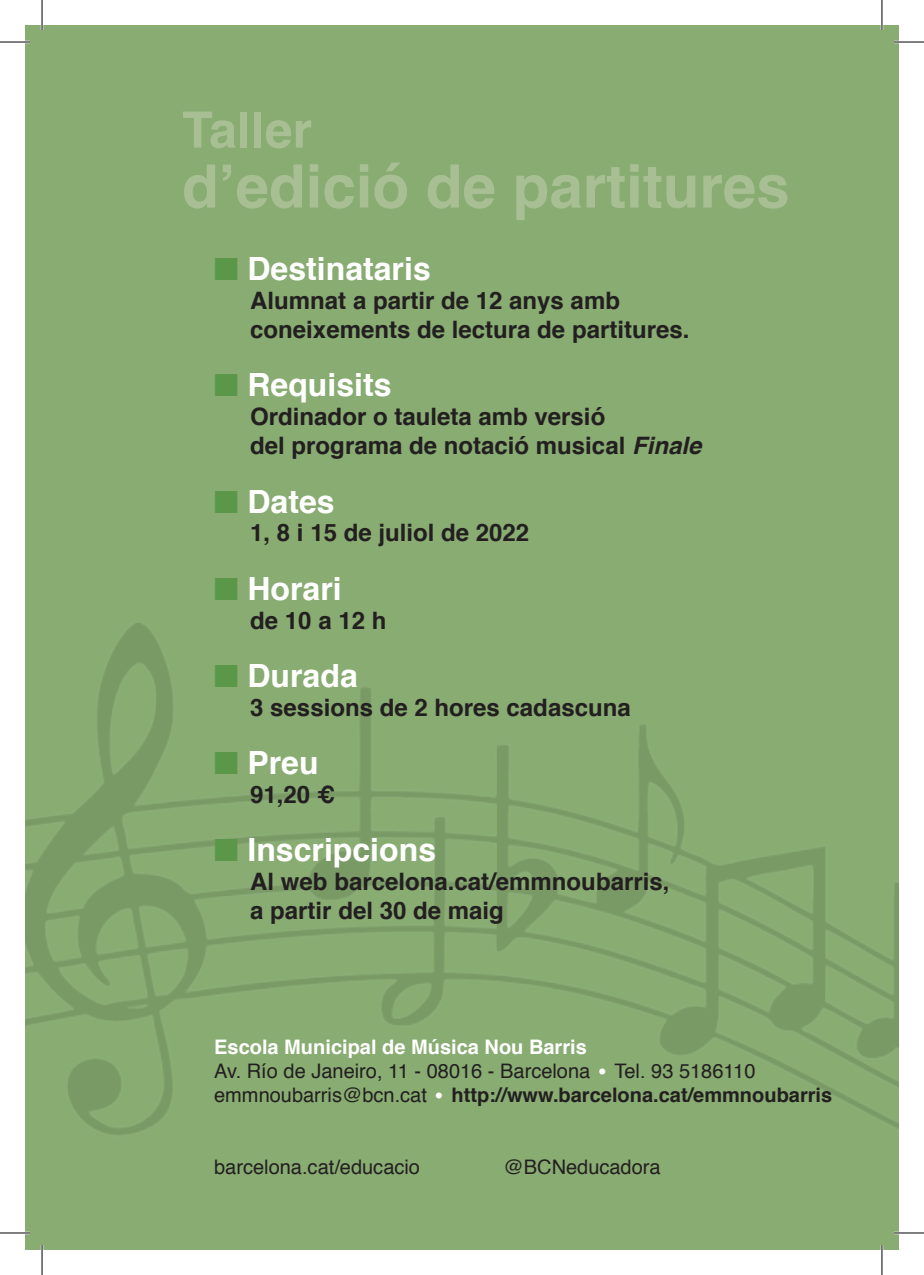
<style>
.page{position:relative;width:924px;height:1275px;background:#fff}
.page>*{position:absolute;margin:0;border:0;box-sizing:border-box;transform-origin:0 0}
.t1{font:700 60px "Helvetica";color:#a8bf94}
.t2{font:700 50px "Helvetica";color:#a8bf94}
.t3{font:48px "Helvetica";color:#fff}
.t4{font:700 32px "Helvetica";color:#fff}
.t5{font:700 24px/28.8px "Helvetica";color:#231f20}
.t6{font:20px "Helvetica";color:#231f20}
.t7{font:700 20px "Helvetica";color:#231f20}
.t8{font:700 20px "Helvetica";color:#fff}
.s1{color:#5b9748}
.s2{font-style:italic}
</style>
<div class="page">
<div style="left:25px;top:25px;width:873px;height:1225px;background:#88ac72"></div>
<img style="left:25px;top:623px;width:873px;height:627px">
<hr style="left:0;top:41px;width:30px;height:2px;background:#fff">
<hr style="left:893px;top:41px;width:30px;height:2px;background:#fff">
<hr style="left:0;top:1231px;width:30px;height:3px;background:#fff">
<hr style="left:893px;top:1231px;width:30px;height:3px;background:#fff">
<hr style="left:41px;top:0;width:2px;height:30px;background:#fff">
<hr style="left:41px;top:1245px;width:2px;height:30px;background:#fff">
<hr style="left:880px;top:0;width:2px;height:30px;background:#fff">
<hr style="left:880px;top:1245px;width:2px;height:30px;background:#fff">
<hr style="left:0;top:42px;width:30px;height:1px;background:#000">
<hr style="left:893px;top:42px;width:30px;height:1px;background:#000">
<hr style="left:0;top:1232px;width:30px;height:1px;background:#000">
<hr style="left:893px;top:1232px;width:30px;height:1px;background:#000">
<hr style="left:42px;top:0;width:1px;height:30px;background:#000">
<hr style="left:42px;top:1245px;width:1px;height:30px;background:#000">
<hr style="left:881px;top:0;width:1px;height:30px;background:#000">
<hr style="left:881px;top:1245px;width:1px;height:30px;background:#000">
<p class="t2" style="left:182px;top:90px;width:131px">Taller</p>
<p class="t1" style="left:182px;top:138px;width:608px">d’edició de partitures</p>
<p class="t4" style="left:214px;top:243px;width:218px"><span class="s1">■</span> Destinataris</p>
<p class="t5" style="left:250px;top:287px;width:371px">Alumnat a partir de 12 anys amb</p>
<p class="t5" style="left:250px;top:315px;width:440px">coneixements de lectura de partitures.</p>
<p class="t4" style="left:214px;top:359px;width:179px"><span class="s1">■</span> Requisits</p>
<p class="t5" style="left:250px;top:403px;width:356px">Ordinador o tauleta amb versió</p>
<p class="t5" style="left:250px;top:431px;width:452px">del programa de notació musical <span class="s2">Finale</span></p>
<p class="t4" style="left:214px;top:475px;width:122px"><span class="s1">■</span> Dates</p>
<p class="t5" style="left:250px;top:519px;width:280px">1, 8 i 15 de juliol de 2022</p>
<p class="t4" style="left:214px;top:562px;width:129px"><span class="s1">■</span> Horari</p>
<p class="t5" style="left:250px;top:606px;width:138px">de 10 a 12 h</p>
<p class="t4" style="left:214px;top:650px;width:145px"><span class="s1">■</span> Durada</p>
<p class="t5" style="left:250px;top:693px;width:382px">3 sessions de 2 hores cadascuna</p>
<p class="t4" style="left:214px;top:737px;width:106px"><span class="s1">■</span> Preu</p>
<p class="t5" style="left:250px;top:780px;width:86px">91,20 €</p>
<p class="t4" style="left:214px;top:824px;width:223px"><span class="s1">■</span> Inscripcions</p>
<p class="t5" style="left:250px;top:867px;width:420px">Al web barcelona.cat/emmnoubarris, a partir del 30 de maig</p>
<p class="t8" style="left:214px;top:1030px;width:374px">Escola Municipal de Música Nou Barris</p>
<p class="t6" style="left:214px;top:1055px;width:377px">Av. Río de Janeiro, 11 - 08016 - Barcelona</p>
<p class="t3" style="left:595px;top:1034px;width:15px">·</p>
<p class="t6" style="left:614px;top:1055px;width:142px">Tel. 93 5186110</p>
<p class="t6" style="left:214px;top:1079px;width:214px">emmnoubarris@bcn.cat</p>
<p class="t3" style="left:432px;top:1058px;width:15px">·</p>
<p class="t7" style="left:451px;top:1078px;width:382px">http://www.barcelona.cat/emmnoubarris</p>
<p class="t6" style="left:214px;top:1151px;width:207px">barcelona.cat/educacio</p>
<p class="t6" style="left:503px;top:1151px;width:159px">@BCNeducadora</p>
</div>
